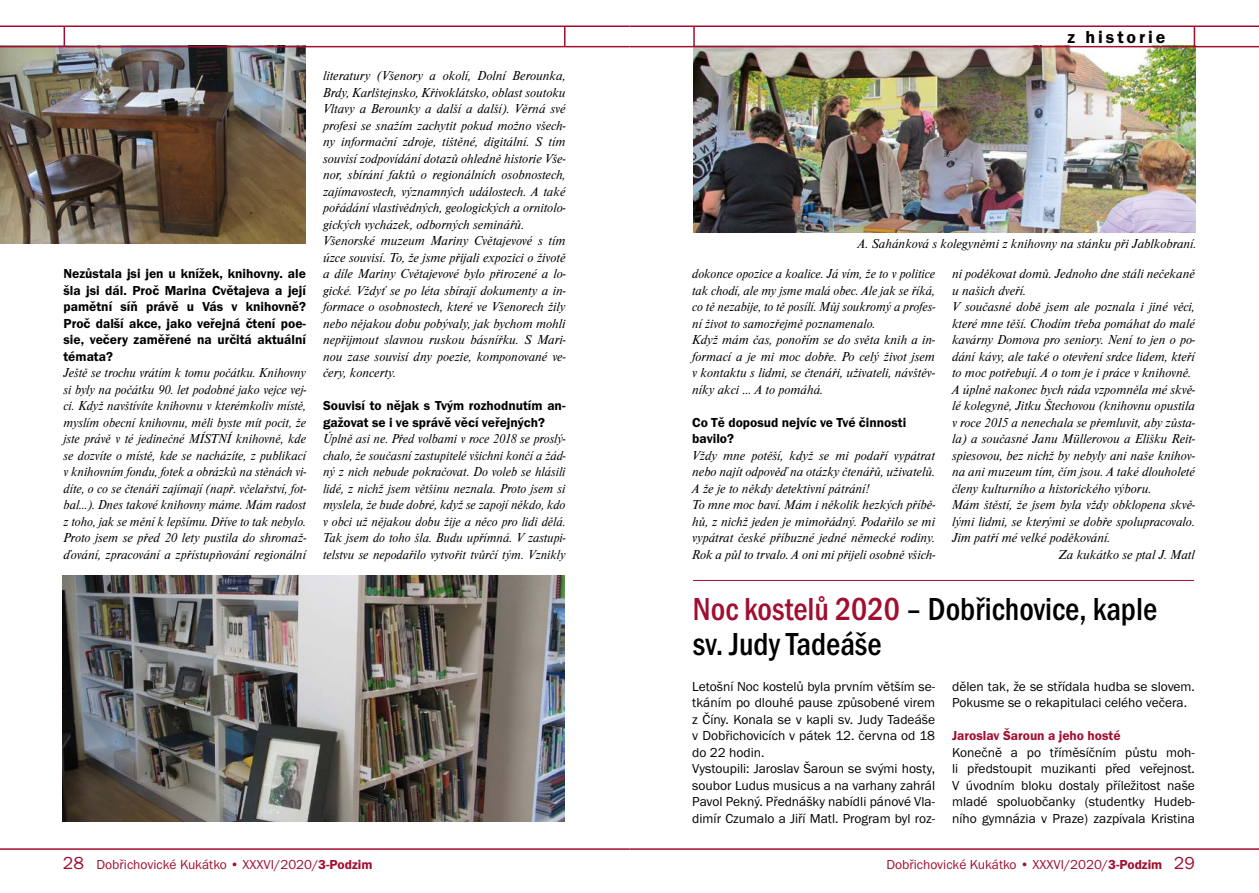
<style>
.page{position:relative;width:1259px;height:893px;background:#fff}
.page>*{position:absolute;margin:0;border:0;box-sizing:border-box;transform-origin:0 0}
.t1{font:33px/34.5px "Franklin Got Itc TOT Med Con";color:#000;scale:.96 1}
.t2{font:18px "Franklin Got Itc TOT Dem";letter-spacing:.16em;color:#000}
.t3{font:italic 13.5px/16.5px "Nimbus Roman DOT";color:#000}
.t4{font:13.5px/16.5px "Franklin Got Itc TOT Boo";color:#000}
.t5{font:13.5px/16.5px "Franklin Got Itc TOT Dem";color:#000}
.t6{font:13.5px "Franklin Got Itc TOT Boo";color:#a10e2f}
.t7{font:13.5px "Franklin Got Itc TOT Dem";color:#a10e2f}
.s1{color:#a10e2f}
.s2{font-size:18px}
.s3{font-family:"Franklin Got Itc TOT Dem"}
</style>
<div class="page">
<img style="left:0;top:47px;width:305px;height:196px">
<img style="left:693px;top:47px;width:502px;height:185px">
<img style="left:63px;top:576px;width:502px;height:246px">
<hr style="left:693px;top:580px;width:501px;height:1px;background:#a10e2f">
<hr style="left:629px;top:46px;width:630px;height:1px;background:#a10e2f">
<hr style="left:629px;top:26px;width:630px;height:1px;background:#a10e2f">
<hr style="left:693px;top:26px;width:2px;height:21px;background:#a10e2f">
<hr style="left:1193px;top:26px;width:2px;height:21px;background:#a10e2f">
<hr style="left:0;top:46px;width:629px;height:1px;background:#a10e2f">
<hr style="left:0;top:26px;width:629px;height:1px;background:#a10e2f">
<svg style="left:64px;top:27px;width:1px;height:19px"></svg>
<svg style="left:564px;top:27px;width:1px;height:19px"></svg>
<hr style="left:0;top:848px;width:629px;height:2px;background:#a10e2f">
<hr style="left:629px;top:848px;width:630px;height:2px;background:#a10e2f">
<p class="t5" style="left:64px;top:266px;width:244px;text-align:justify">Nezůstala jsi jen u knížek, knihovny. ale šla jsi dál. Proč Marina Cvětajeva a její pamětní síň právě u Vás v knihovně?<br>Proč další akce, jako veřejná čtení poe&shy;sie, večery zaměřené na určitá aktuální témata?</p>
<p class="t3" style="left:64px;top:365px;width:244px;text-align:justify">Ještě se trochu vrátím k tomu počátku. Knihovny si byly na počátku 90. let podobné jako vejce vej&shy;ci. Když navštívíte knihovnu v kterémkoliv místě, myslím obecní knihovnu, měli byste mít pocit, že jste právě v té jedinečné MÍSTNÍ knihovně, kde se dozvíte o místě, kde se nacházíte, z publikací v knihovním fondu, fotek a obrázků na stěnách vi&shy;díte, o co se čtenáři zajímají (např. včelařství, fot&shy;bal…). Dnes takové knihovny máme. Mám radost z toho, jak se mění k lepšímu. Dříve to tak nebylo.<br>Proto jsem se před 20 lety pustila do shromaž&shy;ďování, zpracování a zpřístupňování regionální</p>
<p class="t3" style="left:323px;top:68px;width:244px">literatury (Všenory a okolí, Dolní Berounka, Brdy, Karlštejnsko, Křivoklátsko, oblast soutoku Vltavy a Berounky a další a další). Věrná své profesi se snažím zachytit pokud možno všech&shy;ny informační zdroje, tištěné, digitální. S tím souvisí zodpovídání dotazů ohledně historie Vše&shy;nor, sbírání faktů o regionálních osobnostech, zajímavostech, významných událostech. A také pořádání vlastivědných, geologických a ornitolo&shy;gických vycházek, odborných seminářů.<br>Všenorské muzeum Mariny Cvětajevové s tím úzce souvisí. To, že jsme přijali expozici o životě a díle Mariny Cvětajevové bylo přirozené a lo&shy;gické. Vždyť se po léta sbírají dokumenty a in&shy;formace o osobnostech, které ve Všenorech žily nebo nějakou dobu pobývaly, jak bychom mohli nepřijmout slavnou ruskou básnířku. S Mari&shy;nou zase souvisí dny poezie, komponované ve&shy;čery, koncerty.</p>
<p class="t5" style="left:323px;top:398px;width:244px">Souvisí to nějak s Tvým rozhodnutím an&shy;gažovat se i ve správě věcí veřejných?</p>
<p class="t3" style="left:323px;top:431px;width:244px;text-align:justify">Úplně asi ne. Před volbami v roce 2018 se proslý&shy;chalo, že současní zastupitelé všichni končí a žád&shy;ný z nich nebude pokračovat. Do voleb se hlásili lidé, z nichž jsem většinu neznala. Proto jsem si myslela, že bude dobré, když se zapojí někdo, kdo v obci už nějakou dobu žije a něco pro lidi dělá.<br>Tak jsem do toho šla. Budu upřímná. V zastupi&shy;telstvu se nepodařilo vytvořit tvůrčí tým. Vznikly</p>
<h2 class="t2" style="left:1067px;top:27px;width:99px">z historie</h2>
<p class="t3" style="left:858px;top:236px;width:340px">A. Sahánková s kolegyněmi z knihovny na stánku při Jablkobraní.</p>
<p class="t3" style="left:692px;top:266px;width:245px">dokonce opozice a koalice. Já vím, že to v politice tak chodí, ale my jsme malá obec. Ale jak se říká, co tě nezabije, to tě posílí. Můj soukromý a profes&shy;ní život to samozřejmě poznamenalo.<br>Když mám čas, ponořím se do světa knih a in&shy;formací a je mi moc dobře. Po celý život jsem v kontaktu s lidmi, se čtenáři, uživateli, návštěv&shy;níky akci … A to pomáhá.</p>
<p class="t5" style="left:692px;top:414px;width:216px">Co Tě doposud nejvíc ve Tvé činnosti bavilo?</p>
<p class="t3" style="left:692px;top:447px;width:245px">Vždy mne potěší, když se mi podaří vypátrat nebo najít odpověď na otázky čtenářů, uživatelů.<br>A že je to někdy detektivní pátrání!<br>To mne moc baví. Mám i několik hezkých příbě&shy;hů, z nichž jeden je mimořádný. Podařilo se mi vypátrat české příbuzné jedné německé rodiny.<br>Rok a půl to trvalo. A oni mi přijeli osobně všich-</p>
<p class="t3" style="left:952px;top:266px;width:244px">ni poděkovat domů. Jednoho dne stáli nečekaně</p>
<p class="t3" style="left:952px;top:282px;width:75px">u našich dveří.</p>
<p class="t3" style="left:952px;top:299px;width:244px">V současné době jsem ale poznala i jiné věci,</p>
<p class="t3" style="left:952px;top:315px;width:244px">které mne těší. Chodím třeba pomáhat do malé</p>
<p class="t3" style="left:952px;top:332px;width:244px">kavárny Domova pro seniory. Není to jen o po-</p>
<p class="t3" style="left:952px;top:348px;width:244px">dání kávy, ale také o otevření srdce lidem, kteří</p>
<p class="t3" style="left:952px;top:365px;width:241px">to moc potřebují. A o tom je i práce v knihovně.</p>
<p class="t3" style="left:952px;top:381px;width:244px">A úplně nakonec bych ráda vzpomněla mé skvě-</p>
<p class="t3" style="left:952px;top:398px;width:244px">lé kolegyně, Jitku Štechovou (knihovnu opustila</p>
<p class="t3" style="left:952px;top:414px;width:244px">v roce 2015 a nenechala se přemluvit, aby zůsta-</p>
<p class="t3" style="left:952px;top:431px;width:244px">la) a současné Janu Müllerovou a Elišku Reit-</p>
<p class="t3" style="left:952px;top:447px;width:245px">spiesovou, bez nichž by nebyly ani naše knihov-</p>
<p class="t3" style="left:952px;top:464px;width:244px">na ani muzeum tím, čím jsou. A také dlouholeté</p>
<p class="t3" style="left:952px;top:480px;width:201px">členy kulturního a historického výboru.</p>
<p class="t3" style="left:952px;top:497px;width:245px">Mám štěstí, že jsem byla vždy obklopena skvě-</p>
<p class="t3" style="left:952px;top:513px;width:244px">lými lidmi, se kterými se dobře spolupracovalo.</p>
<p class="t3" style="left:952px;top:530px;width:160px">Jim patří mé velké poděkování.</p>
<p class="t3" style="left:1058px;top:546px;width:138px">Za kukátko se ptal J. Matl</p>
<h1 class="t1" style="left:693px;top:592px;width:485px"><span class="s1">Noc kostelů 2020</span> – Dobřichovice, kaple sv. Judy Tadeáše</h1>
<p class="t4" style="left:692px;top:678px;width:244px">Letošní Noc kostelů byla prvním větším se&shy;tkáním po dlouhé pause způsobené virem z Číny. Konala se v kapli sv. Judy Tadeáše v Dobřichovicích v pátek 12. června od 18 do 22 hodin.<br>Vystoupili: Jaroslav Šaroun se svými hosty, soubor Ludus musicus a na varhany zahrál Pavol Pekný. Přednášky nabídli pánové Vla&shy;dimír Czumalo a Jiří Matl. Program byl roz-</p>
<p class="t4" style="left:952px;top:678px;width:244px">dělen tak, že se střídala hudba se slovem.<br>Pokusme se o rekapitulaci celého večera.</p>
<p class="t7" style="left:952px;top:728px;width:170px">Jaroslav Šaroun a jeho hosté</p>
<p class="t4" style="left:952px;top:744px;width:244px;text-align:justify">Konečně a po tříměsíčním půstu moh&shy;li předstoupit muzikanti před veřejnost.<br>V úvodním bloku dostaly příležitost naše mladé spoluobčanky (studentky Hudeb&shy;ního gymnázia v Praze) zazpívala Kristina</p>
<p class="t6" style="left:63px;top:856px;width:311px"><span class="s2">28</span> Dobřichovické Kukátko • XXXVI/2020/<span class="s3">3-Podzim</span></p>
<p class="t6" style="left:886px;top:857px;width:310px">Dobřichovické Kukátko • XXXVI/2020/<span class="s3">3-Podzim</span> <span class="s2">29</span></p>
</div>
